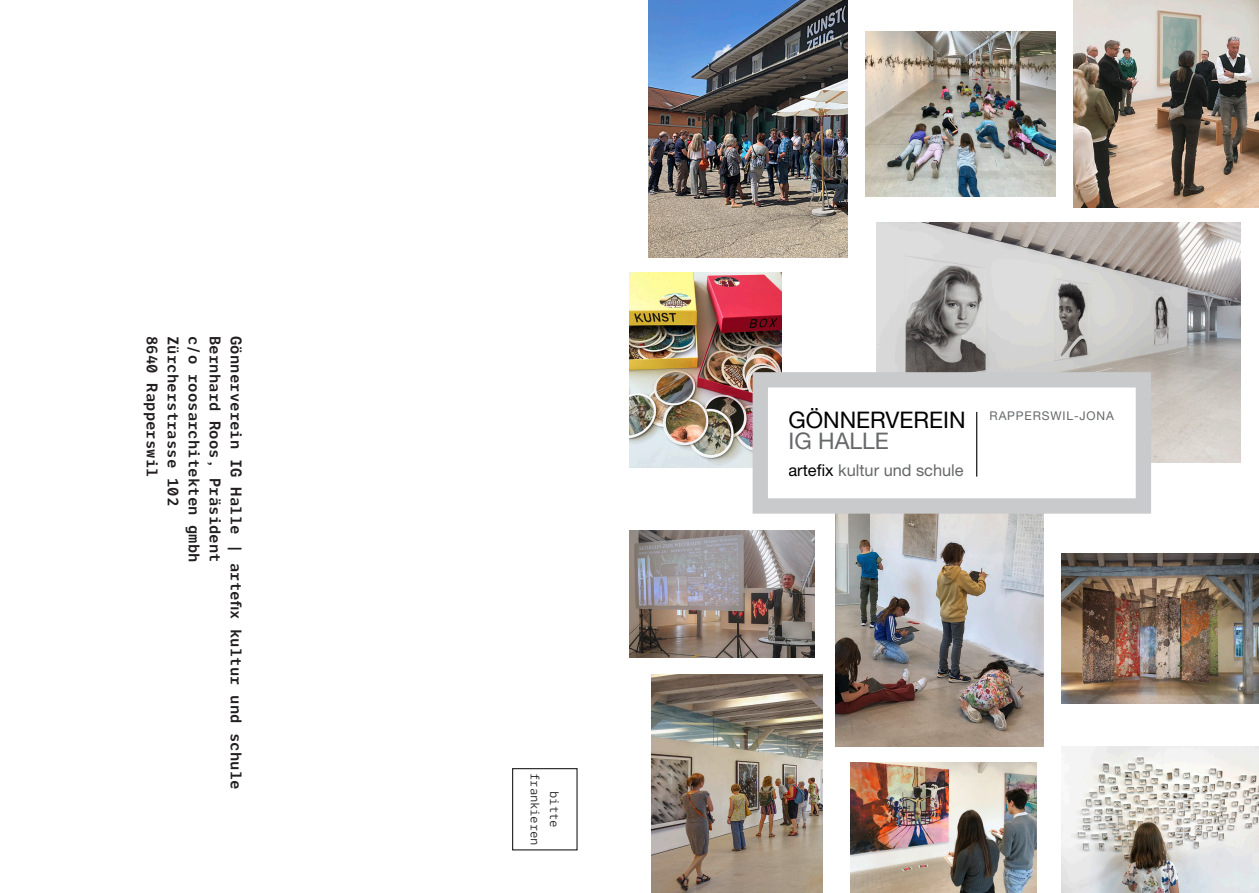
<style>
.page{position:relative;width:1259px;height:893px;background:#fff}
.page>*{position:absolute;margin:0;border:0;box-sizing:border-box;transform-origin:0 0}
.t1{font:22.95px "Helvetica Neue LT Std";color:#000}
.t2{font:22.95px "Helvetica Neue LT Std";color:#66686a}
.t3{font:16.35px "Helvetica Neue LT Std";color:#66686a}
.t4{font:600 15px "LFT Etica Mono";letter-spacing:.01em;color:#231f20}
.t5{font:12px "Helvetica Neue LT Std";letter-spacing:.07em;color:#66686a}
.t6{font:12px/19.5px "LFT Etica Mono";letter-spacing:-.02em;color:#231f20;text-align:center}
.s1{color:#000}
</style>
<div class="page">
<img style="left:648px;top:0;width:199px;height:257px">
<img style="left:851px;top:762px;width:185px;height:131px">
<img style="left:876px;top:223px;width:364px;height:239px">
<img style="left:629px;top:531px;width:185px;height:127px">
<img style="left:1062px;top:554px;width:197px;height:149px">
<img style="left:651px;top:674px;width:171px;height:219px">
<img style="left:629px;top:273px;width:153px;height:195px">
<img style="left:835px;top:524px;width:209px;height:223px">
<img style="left:866px;top:32px;width:189px;height:165px">
<svg style="left:742px;top:362px;width:419px;height:162px"></svg>
<svg style="left:757px;top:377px;width:389px;height:131px"></svg>
<div style="left:512px;top:768px;width:65px;height:82px;border:1px solid #231f20"></div>
<img style="left:1061px;top:747px;width:198px;height:146px">
<img style="left:1074px;top:0;width:185px;height:208px">
<p class="t4" style="left:161px;top:336px;width:143px;rotate:90deg">8640 Rapperswil</p>
<p class="t4" style="left:182px;top:336px;width:171px;rotate:90deg">Zürcherstrasse 102</p>
<p class="t4" style="left:203px;top:336px;width:228px;rotate:90deg">c/o roosarchitekten gmbh</p>
<p class="t4" style="left:224px;top:336px;width:228px;rotate:90deg">Bernhard Roos, Präsident</p>
<p class="t4" style="left:245px;top:336px;width:455px;rotate:90deg">Gönnerverein IG Halle | artefix kultur und schule</p>
<p class="t6" style="left:564px;top:773px;width:74px;rotate:90deg">bitte frankieren</p>
<h1 class="t1" style="left:788px;top:406px;width:179px">GÖNNERVEREIN</h1>
<h1 class="t2" style="left:788px;top:427px;width:102px">IG HALLE</h1>
<p class="t3" style="left:788px;top:460px;width:177px"><span class="s1">ARTEFIX</span> KULTUR UND SCHULE</p>
<p class="t5" style="left:989px;top:409px;width:126px">RAPPERSWIL-JONA</p>
</div>
